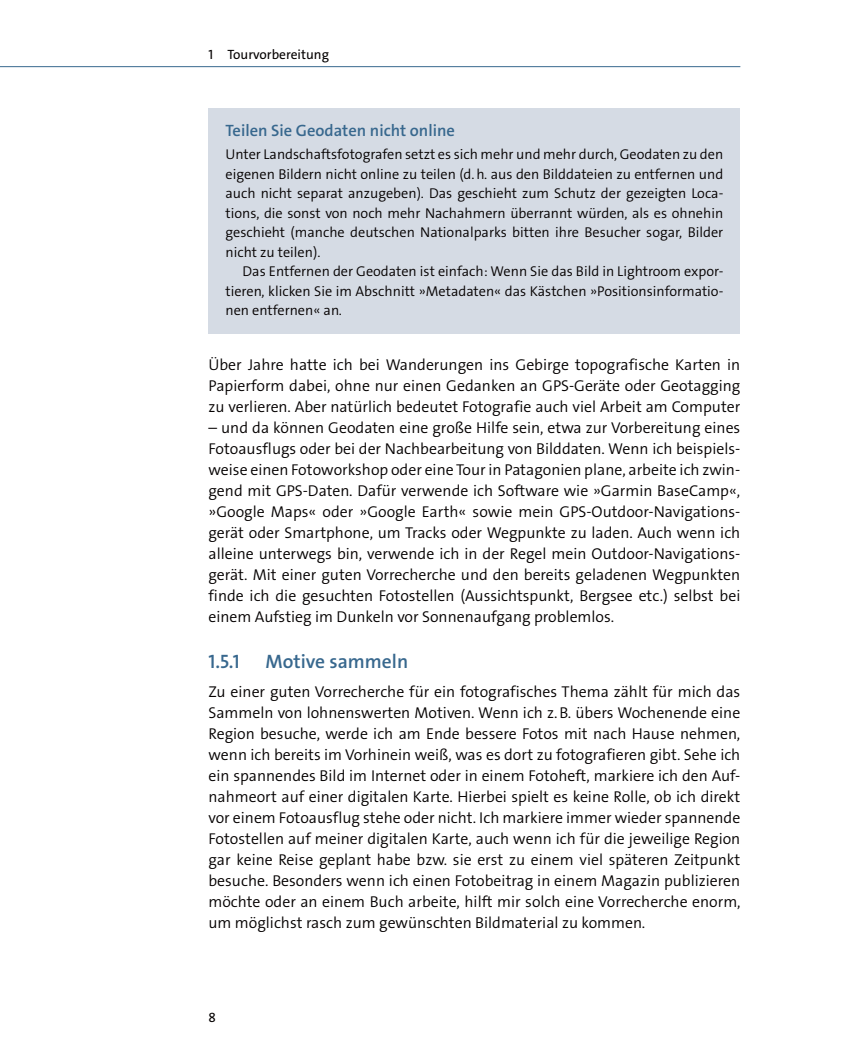
<style>
.page{position:relative;width:851px;height:1063px;background:#fff}
.page>*{position:absolute;margin:0;border:0;box-sizing:border-box;transform-origin:0 0}
.t1{font:600 19.5px "The Sans Os F";color:#38688e}
.t2{font:600 16.5px "The Sans Os F";color:#38688e}
.t3{font:300 15.75px/21px "The Sans Os F";color:#040000;text-align:justify}
.t4{font:300 14.25px/19.5px "The Sans Os F";color:#040000;text-align:justify}
.t5{font:13.5px "The Sans Os F";color:#040000}
</style>
<div class="page">
<hr style="left:0;top:66px;width:740px;height:1px;background:#38688e">
<div style="left:208px;top:108px;width:532px;height:47px;background:#d5dbe4"></div>
<div style="left:208px;top:140px;width:532px;height:135px;background:#d5dbe4"></div>
<div style="left:208px;top:257px;width:532px;height:77px;background:#d5dbe4"></div>
<p class="t5" style="left:208px;top:49px;width:122px">1 Tourvorbereitung</p>
<p class="t2" style="left:225px;top:123px;width:231px">Teilen Sie Geodaten nicht online</p>
<p class="t4" style="left:225px;top:146px;width:499px">Unter Landschaftsfotografen setzt es sich mehr und mehr durch, Geodaten zu den eigenen Bildern nicht online zu teilen (d. h. aus den Bilddateien zu entfernen und auch nicht separat anzugeben). Das geschieht zum Schutz der gezeigten Loca&shy;tions, die sonst von noch mehr Nachahmern überrannt würden, als es ohnehin geschieht (manche deutschen Nationalparks bitten ihre Besucher sogar, Bilder nicht zu teilen).</p>
<p class="t4" style="left:225px;top:263px;width:499px;text-indent:17px">Das Entfernen der Geodaten ist einfach: Wenn Sie das Bild in Lightroom expor&shy;tieren, klicken Sie im Abschnitt »Metadaten« das Kästchen »Positionsinformatio&shy;nen entfernen« an.</p>
<p class="t3" style="left:208px;top:356px;width:533px">Über Jahre hatte ich bei Wanderungen ins Gebirge topografische Karten in Papierform dabei, ohne nur einen Gedanken an GPS-Geräte oder Geotagging zu verlieren. Aber natürlich bedeutet Fotografie auch viel Arbeit am Computer</p>
<p class="t3" style="left:208px;top:419px;width:533px">– und da können Geodaten eine große Hilfe sein, etwa zur Vorbereitung eines Fotoausflugs oder bei der Nachbearbeitung von Bilddaten. Wenn ich beispiels&shy;weise einen Fotoworkshop oder eine Tour in Patagonien plane, arbeite ich zwin&shy;gend mit GPS-Daten. Dafür verwende ich Software wie »Garmin BaseCamp«, »Google Maps« oder »Google Earth« sowie mein GPS-Outdoor-Navigations&shy;gerät oder Smartphone, um Tracks oder Wegpunkte zu laden. Auch wenn ich alleine unterwegs bin, verwende ich in der Regel mein Outdoor-Navigations&shy;gerät. Mit einer guten Vorrecherche und den bereits geladenen Wegpunkten finde ich die gesuchten Fotostellen (Aussichtspunkt, Bergsee etc.) selbst bei einem Aufstieg im Dunkeln vor Sonnenaufgang problemlos.</p>
<p class="t1" style="left:208px;top:653px;width:33px">1.5.1</p>
<p class="t1" style="left:265px;top:653px;width:144px">Motive sammeln</p>
<p class="t3" style="left:208px;top:682px;width:533px">Zu einer guten Vorrecherche für ein fotografisches Thema zählt für mich das Sammeln von lohnenswerten Motiven. Wenn ich z. B. übers Wochenende eine Region besuche, werde ich am Ende bessere Fotos mit nach Hause nehmen, wenn ich bereits im Vorhinein weiß, was es dort zu fotografieren gibt. Sehe ich ein spannendes Bild im Internet oder in einem Fotoheft, markiere ich den Auf&shy;nahmeort auf einer digitalen Karte. Hierbei spielt es keine Rolle, ob ich direkt vor einem Fotoausflug stehe oder nicht. Ich markiere immer wieder spannende Fotostellen auf meiner digitalen Karte, auch wenn ich für die jeweilige Region gar keine Reise geplant habe bzw. sie erst zu einem viel späteren Zeitpunkt besuche. Besonders wenn ich einen Fotobeitrag in einem Magazin publizieren möchte oder an einem Buch arbeite, hilft mir solch eine Vorrecherche enorm, um möglichst rasch zum gewünschten Bildmaterial zu kommen.</p>
<p class="t5" style="left:208px;top:1012px;width:9px">8</p>
</div>
